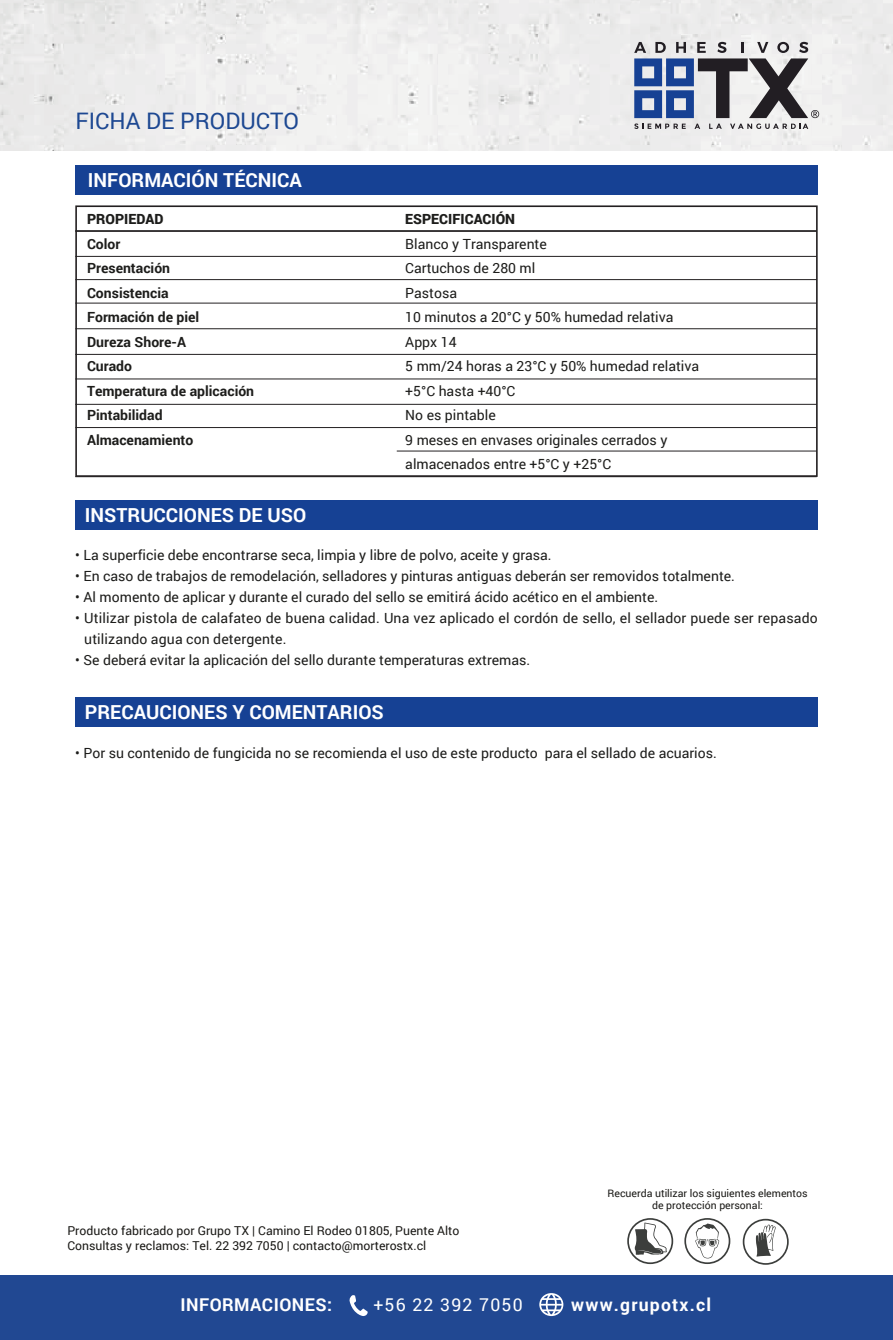
<style>
.page{position:relative;width:893px;height:1340px;background:#fff}
.page>*{position:absolute;margin:0;border:0;box-sizing:border-box;transform-origin:0 0}
.t1{font:22.75px "Roboto";color:#1d4892}
.t2{font:700 19.25px "Roboto";color:#fff}
.t3{font:700 17.68px "Roboto";letter-spacing:.025em;color:#fff}
.t4{font:700 17.68px "Roboto";letter-spacing:.07em;color:#fff}
.t5{font:17.68px "Roboto";letter-spacing:.07em;color:#fff}
.t6{font:14px/21px "Roboto";color:#1d1d1b}
.t7{font:700 14px "Roboto";color:#1d1d1b}
.t8{font:900 14px "Roboto";color:#1d1d1b}
.t9{font:12.25px/15.4px "Roboto";color:#1a1916}
.t10{font:10.5px/12.6px "Roboto";color:#1a1916;text-align:center}
</style>
<div class="page">
<div style="left:75px;top:500px;width:743px;height:29px;background:#164194"></div>
<div style="left:75px;top:697px;width:743px;height:29px;background:#164194"></div>
<div style="left:75px;top:165px;width:743px;height:30px;background:#164194"></div>
<svg style="left:75px;top:205px;width:743px;height:272px"></svg>
<hr style="left:75px;top:230px;width:742px;height:2px;background:#232021">
<hr style="left:75px;top:256px;width:742px;height:1px;background:#232021">
<hr style="left:75px;top:279px;width:742px;height:1px;background:#232021">
<hr style="left:75px;top:303px;width:742px;height:1px;background:#232021">
<hr style="left:75px;top:328px;width:742px;height:1px;background:#232021">
<hr style="left:75px;top:354px;width:742px;height:1px;background:#232021">
<hr style="left:75px;top:378px;width:742px;height:1px;background:#232021">
<hr style="left:75px;top:404px;width:742px;height:1px;background:#232021">
<hr style="left:75px;top:427px;width:742px;height:1px;background:#232021">
<hr style="left:397px;top:451px;width:420px;height:1px;background:#232021">
<hr style="left:75px;top:476px;width:742px;height:1px;background:#232021">
<div style="left:0;top:1275px;width:893px;height:64px;background:#214892"></div>
<svg style="left:349px;top:1295px;width:19px;height:20px"></svg>
<svg style="left:539px;top:1293px;width:24px;height:22px"></svg>
<svg style="left:684px;top:1218px;width:46px;height:45px"></svg>
<svg style="left:627px;top:1218px;width:46px;height:45px"></svg>
<svg style="left:743px;top:1218px;width:46px;height:46px"></svg>
<div style="left:0;top:0;width:893px;height:150px;background:#ededed"></div>
<svg style="left:634px;top:42px;width:185px;height:87px"></svg>
<h1 class="t1" style="left:76px;top:105px;width:225px">FICHA DE PRODUCTO</h1>
<h2 class="t2" style="left:88px;top:167px;width:215px">INFORMACIÓN TÉCNICA</h2>
<p class="t8" style="left:87px;top:209px;width:78px">PROPIEDAD</p>
<p class="t8" style="left:405px;top:209px;width:111px">ESPECIFICACIÓN</p>
<p class="t7" style="left:87px;top:234px;width:35px">Color</p>
<p class="t6" style="left:405px;top:233px;width:143px">Blanco y Transparente</p>
<p class="t7" style="left:87px;top:258px;width:85px">Presentación</p>
<p class="t6" style="left:405px;top:257px;width:132px">Cartuchos de 280 ml</p>
<p class="t7" style="left:87px;top:283px;width:83px">Consistencia</p>
<p class="t6" style="left:405px;top:282px;width:53px">Pastosa</p>
<p class="t7" style="left:87px;top:307px;width:114px">Formación de piel</p>
<p class="t6" style="left:405px;top:306px;width:270px">10 minutos a 20°C y 50% humedad relativa</p>
<p class="t7" style="left:87px;top:332px;width:100px">Dureza Shore-A</p>
<p class="t6" style="left:405px;top:331px;width:53px">Appx 14</p>
<p class="t7" style="left:87px;top:356px;width:47px">Curado</p>
<p class="t6" style="left:405px;top:355px;width:295px">5 mm/24 horas a 23°C y 50% humedad relativa</p>
<p class="t7" style="left:87px;top:381px;width:169px">Temperatura de aplicación</p>
<p class="t6" style="left:405px;top:380px;width:112px">+5°C hasta +40°C</p>
<p class="t7" style="left:87px;top:405px;width:77px">Pintabilidad</p>
<p class="t6" style="left:405px;top:404px;width:92px">No es pintable</p>
<p class="t7" style="left:87px;top:430px;width:108px">Almacenamiento</p>
<p class="t6" style="left:405px;top:427px;width:264px;line-height:24.5px">9 meses en envases originales cerrados y almacenados entre +5°C y +25°C</p>
<h2 class="t2" style="left:85px;top:501px;width:223px">INSTRUCCIONES DE USO</h2>
<p class="t6" style="left:75px;top:544px;width:478px">• La superficie debe encontrarse seca, limpia y libre de polvo, aceite y grasa.</p>
<p class="t6" style="left:75px;top:565px;width:661px">• En caso de trabajos de remodelación, selladores y pinturas antiguas deberán ser removidos totalmente.</p>
<p class="t6" style="left:75px;top:586px;width:584px">• Al momento de aplicar y durante el curado del sello se emitirá ácido acético en el ambiente.</p>
<p class="t6" style="left:84px;top:607px;width:735px;text-indent:-9px">• Utilizar pistola de calafateo de buena calidad. Una vez aplicado el cordón de sello, el sellador puede ser repasado utilizando agua con detergente.</p>
<p class="t6" style="left:75px;top:649px;width:456px">• Se deberá evitar la aplicación del sello durante temperaturas extremas.</p>
<h2 class="t2" style="left:85px;top:699px;width:300px">PRECAUCIONES Y COMENTARIOS</h2>
<p class="t6" style="left:75px;top:741px;width:643px">• Por su contenido de fungicida no se recomienda el uso de este producto para el sellado de acuarios.</p>
<p class="t9" style="left:67px;top:1222px;width:394px">Producto fabricado por Grupo TX | Camino El Rodeo 01805, Puente Alto<br>Consultas y reclamos: Tel. 22 392 7050 | contacto@morterostx.cl</p>
<p class="t10" style="left:607px;top:1186px;width:202px">Recuerda utilizar los siguientes elementos de protección personal:</p>
<p class="t3" style="left:180px;top:1292px;width:153px">INFORMACIONES:</p>
<p class="t5" style="left:373px;top:1292px;width:151px">+56 22 392 7050</p>
<p class="t4" style="left:571px;top:1292px;width:142px">www.grupotx.cl</p>
</div>
